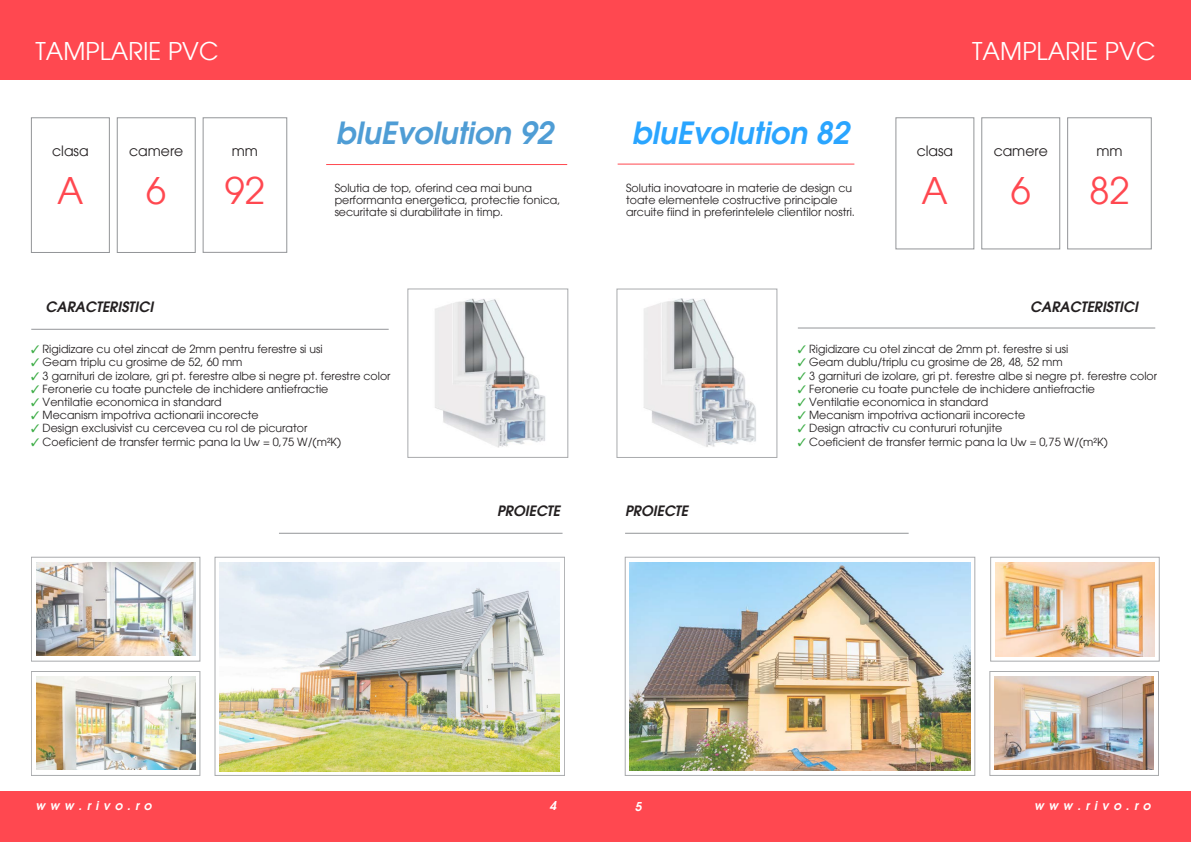
<style>
.page{position:relative;width:1191px;height:842px;background:#fff}
.page>*{position:absolute;margin:0;border:0;box-sizing:border-box;transform-origin:0 0}
.t1{font:36px "Avant Garde";color:#ff4850}
.t2{font:italic 600 30px "Avant Garde";color:#4f9dd5}
.t3{font:italic 600 30px "Avant Garde";color:#2aa5ff}
.t4{font:24px "Avant Garde";color:#fff}
.t5{font:italic 600 14px "Avant Garde";color:#231f20}
.t6{font:14px "Avant Garde";color:#231f20}
.t7{font:italic 600 12px "Avant Garde";letter-spacing:.4em;color:#fff}
.t8{font:11px/12px "Avant Garde";color:#231f20}
.s1{color:#40ae49}
</style>
<div class="page">
<div style="left:0;top:792px;width:1191px;height:50px;background:#ff4850"></div>
<div style="left:0;top:0;width:1191px;height:79px;background:#ff4850"></div>
<div style="left:117px;top:118px;width:78px;height:135px;border:1px solid #939598"></div>
<div style="left:203px;top:118px;width:84px;height:134px;border:1px solid #939598"></div>
<hr style="left:326px;top:164px;width:241px;height:1px;background:#ff4850">
<img style="left:435px;top:299px;width:111px;height:148px">
<hr style="left:31px;top:329px;width:358px;height:1px;background:#939598">
<hr style="left:279px;top:533px;width:283px;height:1px;background:#939598">
<img style="left:220px;top:563px;width:340px;height:209px">
<div style="left:215px;top:557px;width:350px;height:218px;border:1px solid #939598"></div>
<img style="left:36px;top:562px;width:159px;height:94px">
<div style="left:31px;top:557px;width:169px;height:104px;border:1px solid #939598"></div>
<img style="left:36px;top:677px;width:159px;height:92px">
<div style="left:31px;top:671px;width:169px;height:104px;border:1px solid #939598"></div>
<div style="left:31px;top:118px;width:78px;height:135px;border:1px solid #939598"></div>
<img style="left:630px;top:563px;width:340px;height:208px">
<div style="left:625px;top:557px;width:350px;height:218px;border:1px solid #939598"></div>
<img style="left:643px;top:299px;width:113px;height:148px">
<div style="left:617px;top:289px;width:160px;height:169px;border:1px solid #939598"></div>
<div style="left:981px;top:118px;width:78px;height:131px;border:1px solid #939598"></div>
<div style="left:1067px;top:118px;width:84px;height:131px;border:1px solid #939598"></div>
<hr style="left:617px;top:164px;width:237px;height:1px;background:#ff4850">
<img style="left:995px;top:562px;width:159px;height:94px">
<div style="left:990px;top:557px;width:169px;height:104px;border:1px solid #939598"></div>
<hr style="left:798px;top:328px;width:357px;height:1px;background:#939598">
<img style="left:994px;top:677px;width:159px;height:93px">
<div style="left:989px;top:671px;width:169px;height:104px;border:1px solid #939598"></div>
<hr style="left:625px;top:533px;width:283px;height:1px;background:#939598">
<div style="left:895px;top:118px;width:79px;height:131px;border:1px solid #939598"></div>
<p class="t4" style="left:35px;top:37px;width:185px">TAMPLARIE PVC</p>
<p class="t4" style="left:972px;top:37px;width:185px">TAMPLARIE PVC</p>
<p class="t6" style="left:52px;top:142px;width:38px">clasa</p>
<p class="t1" style="left:57px;top:169px;width:28px">A</p>
<p class="t6" style="left:129px;top:142px;width:56px">camere</p>
<p class="t1" style="left:146px;top:169px;width:21px">6</p>
<p class="t5" style="left:45px;top:298px;width:109px">CARACTERISTICI</p>
<p class="t6" style="left:232px;top:142px;width:28px">mm</p>
<p class="t1" style="left:225px;top:169px;width:41px">92</p>
<p class="t2" style="left:336px;top:113px;width:219px">bluEvolution 92</p>
<p class="t8" style="left:335px;top:182px;width:227px">Solutia de top, oferind cea mai buna performanta energetica, protectie fonica, securitate si durabilitate in timp.</p>
<p class="t8" style="left:31px;top:343px;width:293px"><span class="s1">✓</span> Rigidizare cu otel zincat de 2mm pentru ferestre si usi</p>
<p class="t8" style="left:31px;top:356px;width:213px"><span class="s1">✓</span> Geam triplu cu grosime de 52, 60 mm</p>
<p class="t8" style="left:31px;top:370px;width:361px"><span class="s1">✓</span> 3 garnituri de izolare, gri pt. ferestre albe si negre pt. ferestre color</p>
<p class="t8" style="left:31px;top:383px;width:299px"><span class="s1">✓</span> Feronerie cu toate punctele de inchidere antiefractie</p>
<p class="t8" style="left:31px;top:396px;width:192px"><span class="s1">✓</span> Ventilatie economica in standard</p>
<p class="t8" style="left:31px;top:409px;width:229px"><span class="s1">✓</span> Mecanism impotriva actionarii incorecte</p>
<p class="t8" style="left:31px;top:422px;width:277px"><span class="s1">✓</span> Design exclusivist cu cercevea cu rol de picurator</p>
<p class="t8" style="left:31px;top:436px;width:311px"><span class="s1">✓</span> Coeficient de transfer termic pana la Uw = 0,75 W/(m²K)</p>
<p class="t5" style="left:497px;top:502px;width:65px">PROIECTE</p>
<p class="t3" style="left:632px;top:113px;width:219px">bluEvolution 82</p>
<p class="t8" style="left:626px;top:182px;width:230px">Solutia inovatoare in materie de design cu toate elementele costructive principale arcuite fiind in preferintelele clientilor nostri.</p>
<p class="t6" style="left:916px;top:142px;width:38px">clasa</p>
<p class="t1" style="left:921px;top:169px;width:28px">A</p>
<p class="t6" style="left:993px;top:142px;width:56px">camere</p>
<p class="t1" style="left:1010px;top:169px;width:21px">6</p>
<p class="t6" style="left:1096px;top:142px;width:28px">mm</p>
<p class="t1" style="left:1089px;top:169px;width:41px">82</p>
<p class="t5" style="left:1030px;top:298px;width:109px">CARACTERISTICI</p>
<p class="t5" style="left:625px;top:502px;width:65px">PROIECTE</p>
<p class="t8" style="left:798px;top:343px;width:272px"><span class="s1">✓</span> Rigidizare cu otel zincat de 2mm pt. ferestre si usi</p>
<p class="t8" style="left:798px;top:356px;width:267px"><span class="s1">✓</span> Geam dublu/triplu cu grosime de 28, 48, 52 mm</p>
<p class="t8" style="left:798px;top:370px;width:361px"><span class="s1">✓</span> 3 garnituri de izolare, gri pt. ferestre albe si negre pt. ferestre color</p>
<p class="t8" style="left:798px;top:383px;width:299px"><span class="s1">✓</span> Feronerie cu toate punctele de inchidere antiefractie</p>
<p class="t8" style="left:798px;top:396px;width:192px"><span class="s1">✓</span> Ventilatie economica in standard</p>
<p class="t8" style="left:798px;top:409px;width:229px"><span class="s1">✓</span> Mecanism impotriva actionarii incorecte</p>
<p class="t8" style="left:798px;top:422px;width:206px"><span class="s1">✓</span> Design atractiv cu contururi rotunjite</p>
<p class="t8" style="left:798px;top:436px;width:311px"><span class="s1">✓</span> Coeficient de transfer termic pana la Uw = 0,75 W/(m²K)</p>
<p class="t7" style="left:35px;top:798px;width:118px">www.rivo.ro</p>
<p class="t7" style="left:549px;top:798px;width:8px">4</p>
<p class="t7" style="left:634px;top:798px;width:8px">5</p>
<p class="t7" style="left:1034px;top:798px;width:118px">www.rivo.ro</p>
</div>
